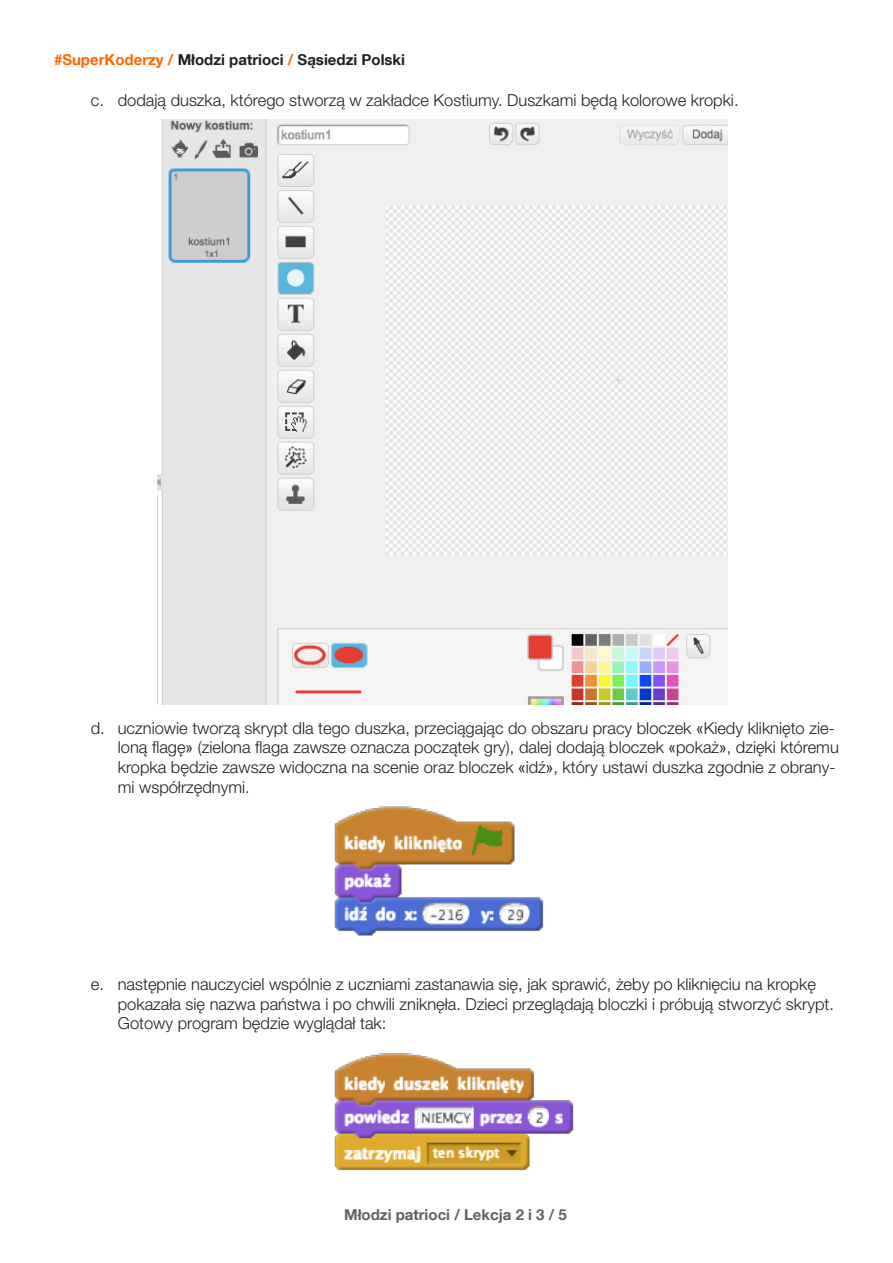
<style>
.page{position:relative;width:893px;height:1263px;background:#fff}
.page>*{position:absolute;margin:0;border:0;box-sizing:border-box;transform-origin:0 0}
.t1{font:300 16.5px/19.8px "Helvetica Neue";color:#231f20}
.t2{font:700 15px "Helvetica Neue";color:#231f20}
.t3{font:700 15px "Helvetica Neue";color:#606060}
.s1{color:#f60}
.s2{font-family:"Arial Narrow";font-weight:400}
</style>
<div class="page">
<img style="left:157px;top:119px;width:571px;height:586px">
<img style="left:334px;top:806px;width:210px;height:130px">
<img style="left:334px;top:1053px;width:240px;height:118px">
<p class="t2" style="left:54px;top:50px;width:353px"><span class="s1">#SuperKoderzy /</span> Młodzi patrioci <span class="s1">/</span> Sąsiedzi Polski</p>
<p class="t1" style="left:91px;top:89px;width:649px">c. dodają duszka, którego stworzą w zakładce Kostiumy. Duszkami będą kolorowe kropki.</p>
<p class="t1" style="left:118px;top:717px;width:723px;text-indent:-27px">d. uczniowie tworzą skrypt dla tego duszka, przeciągając do obszaru pracy bloczek <span class="s2">«</span>Kiedy kliknięto zie&shy;loną flagę<span class="s2">»</span> (zielona flaga zawsze oznacza początek gry), dalej dodają bloczek <span class="s2">«</span>pokaż<span class="s2">»</span>, dzięki któremu kropka będzie zawsze widoczna na scenie oraz bloczek <span class="s2">«</span>idź<span class="s2">»</span>, który ustawi duszka zgodnie z obrany&shy;mi współrzędnymi.</p>
<p class="t1" style="left:118px;top:973px;width:718px;text-indent:-27px">e. następnie nauczyciel wspólnie z uczniami zastanawia się, jak sprawić, żeby po kliknięciu na kropkę pokazała się nazwa państwa i po chwili zniknęła. Dzieci przeglądają bloczki i próbują stworzyć skrypt.<br>Gotowy program będzie wyglądał tak:</p>
<p class="t3" style="left:344px;top:1205px;width:224px">Młodzi patrioci / Lekcja 2 i 3 / 5</p>
</div>
